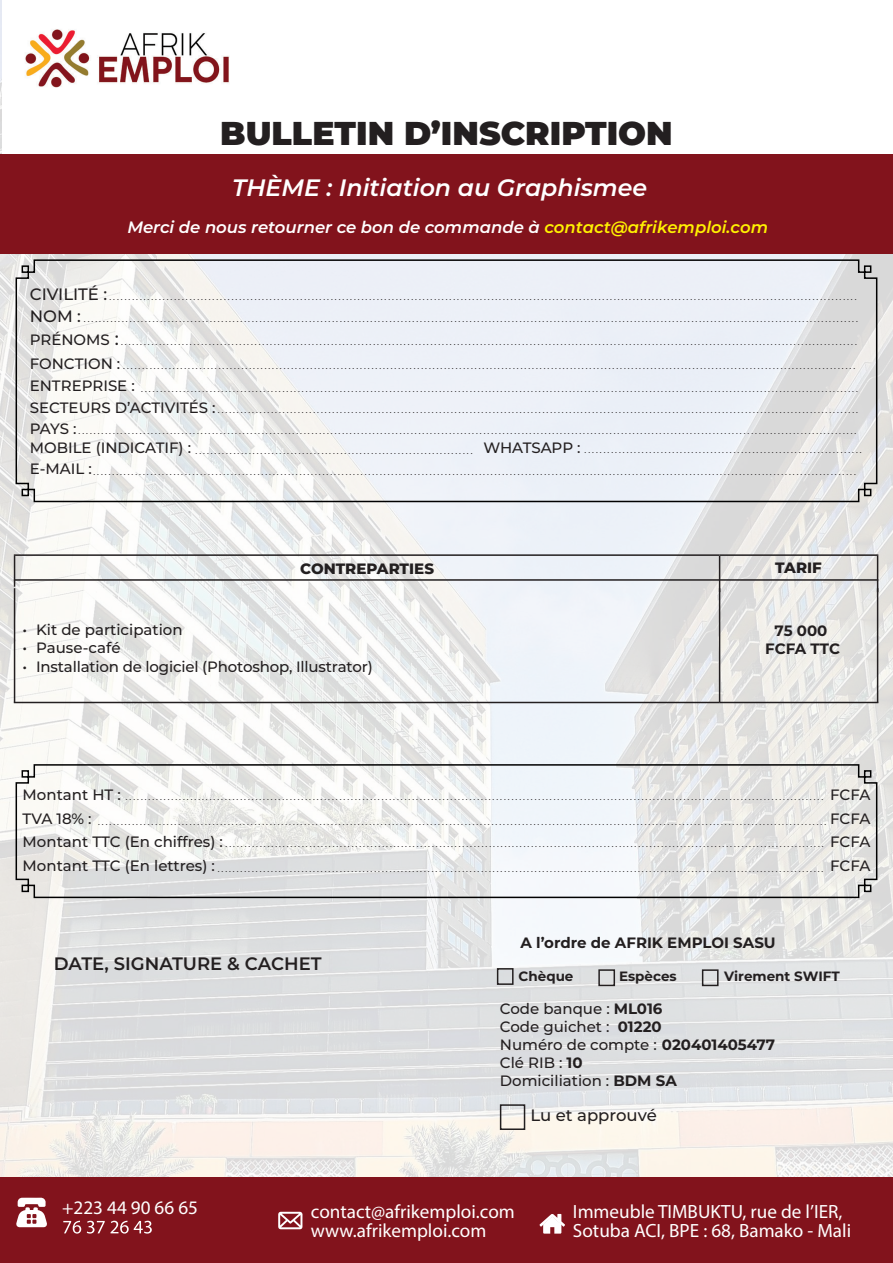
<style>
.page{position:relative;width:893px;height:1263px;background:#fff}
.page>*{position:absolute;margin:0;border:0;box-sizing:border-box;transform-origin:0 0}
.t1{font:900 33px "Montserrat";color:#231f20}
.t2{font:italic 600 23.7px "Montserrat";color:#fff}
.t3{font:100 21px/24.5px "Montserrat";color:#231f20}
.t4{font:19.2px/19.2px "Myriad Pro";color:#fff}
.t5{font:600 18px "Montserrat";color:#231f20}
.t6{font:italic 600 16.5px "Montserrat";color:#fff}
.t7{font:500 16.5px "Montserrat";color:#231f20}
.t8{font:500 15px/24.5px "Montserrat";color:#231f20}
.t9{font:700 15px/18px "Montserrat";color:#231f20;text-align:center}
.t10{font:800 15px "Montserrat";color:#231f20}
.t11{font:700 13.5px "Montserrat";color:#231f20}
.s1{color:#fff101}
.s2{font-weight:500;font-size:16.5px}
.s3{font-weight:500;font-size:15px}
.s4{font-weight:500;font-size:18px}
.s5{font-weight:700}
</style>
<div class="page">
<img style="left:0;top:0;width:893px;height:1178px">
<div style="left:0;top:154px;width:893px;height:100px;background:#82131c"></div>
<div style="left:0;top:1178px;width:893px;height:85px;background:#82131c"></div>
<svg style="left:15px;top:763px;width:863px;height:136px"></svg>
<hr style="left:14px;top:554px;width:706px;height:2px;background:#231f20">
<hr style="left:14px;top:556px;width:1px;height:31px;background:#231f20">
<hr style="left:720px;top:554px;width:158px;height:2px;background:#231f20">
<hr style="left:719px;top:556px;width:1px;height:36px;background:#231f20">
<hr style="left:877px;top:556px;width:1px;height:36px;background:#231f20">
<hr style="left:14px;top:579px;width:706px;height:2px;background:#231f20">
<hr style="left:14px;top:588px;width:1px;height:114px;background:#231f20">
<hr style="left:720px;top:579px;width:158px;height:2px;background:#231f20">
<hr style="left:719px;top:588px;width:1px;height:114px;background:#231f20">
<hr style="left:877px;top:588px;width:1px;height:114px;background:#231f20">
<hr style="left:14px;top:702px;width:706px;height:1px;background:#231f20">
<hr style="left:720px;top:702px;width:158px;height:1px;background:#231f20">
<svg style="left:15px;top:259px;width:863px;height:244px"></svg>
<div style="left:2px;top:0;width:891px;height:154px;background:#fff"></div>
<img style="left:25px;top:29px;width:204px;height:59px">
<svg style="left:63px;top:1221px;width:89px;height:12px"></svg>
<svg style="left:539px;top:1213px;width:26px;height:20px"></svg>
<svg style="left:278px;top:1212px;width:25px;height:17px"></svg>
<svg style="left:16px;top:1197px;width:31px;height:30px"></svg>
<div style="left:500px;top:1104px;width:25px;height:26px;border:2px solid #231f20"></div>
<div style="left:702px;top:969px;width:17px;height:17px;border:2px solid #231f20"></div>
<div style="left:497px;top:968px;width:17px;height:17px;border:2px solid #231f20"></div>
<div style="left:598px;top:969px;width:17px;height:17px;border:2px solid #231f20"></div>
<h1 class="t1" style="left:220px;top:109px;width:454px">BULLETIN D’INSCRIPTION</h1>
<p class="t2" style="left:232px;top:170px;width:417px">THÈME : Initiation au Graphismee</p>
<p class="t6" style="left:127px;top:215px;width:642px">Merci de nous retourner ce bon de commande à <span class="s1">contact@afrikemploi.com</span></p>
<p class="t3" style="left:30px;top:270px;width:830px;line-height:44.7px"><span class="s2">CIVILITÉ :</span>....................................................................................................................................................................................................<br><span class="s3">PRÉNOMS</span> <span class="s4">:</span>.................................................................................................................................................................................................</p>
<p class="t3" style="left:30px;top:372px;width:831px"><span class="s3">ENTREPRISE :</span> ............................................................................................................................................................................................</p>
<p class="t3" style="left:30px;top:301px;width:831px"><span class="s2">NOM :</span> ...........................................................................................................................................................................................................</p>
<p class="t3" style="left:30px;top:338px;width:831px;line-height:44.7px"><span class="s3">FONCTION :</span> ................................................................................................................................................................................................<br><span class="s3">SECTEURS D’ACTIVITÉS :</span>........................................................................................................................................................................</p>
<p class="t3" style="left:30px;top:414px;width:829px"><span class="s3">PAYS :</span>............................................................................................................................................................................................................</p>
<p class="t3" style="left:30px;top:433px;width:834px"><span class="s3">MOBILE (INDICATIF) :</span> ......................................................................... <span class="s3">WHATSAPP :</span> .........................................................................</p>
<p class="t3" style="left:30px;top:455px;width:829px"><span class="s3">E-MAIL :</span>........................................................................................................................................................................................................</p>
<p class="t10" style="left:300px;top:558px;width:135px">CONTREPARTIES</p>
<p class="t10" style="left:775px;top:556px;width:48px">TARIF</p>
<p class="t8" style="left:23px;top:617px;width:162px">• Kit de participation</p>
<p class="t8" style="left:23px;top:635px;width:99px">• Pause-café</p>
<p class="t8" style="left:23px;top:654px;width:352px">• Installation de logiciel (Photoshop, Illustrator)</p>
<p class="t9" style="left:765px;top:621px;width:76px">75 000<br>FCFA TTC</p>
<p class="t8" style="left:830px;top:782px;width:42px">FCFA<br>FCFA</p>
<p class="t8" style="left:830px;top:828px;width:42px">FCFA<br>FCFA</p>
<p class="t8" style="left:23px;top:782px;width:100px">Montant HT :<br>TVA 18% :</p>
<p class="t8" style="left:23px;top:828px;width:202px">Montant TTC (En chiffres) :<br>Montant TTC (En lettres) :</p>
<p class="t3" style="left:97px;top:780px;width:732px;text-align:right">....................................................................................................................................................................................... ...............................................................................................................................................................................................</p>
<p class="t3" style="left:217px;top:827px;width:610px;text-align:center">............................................................................................................................................................. ...............................................................................................................................................................</p>
<p class="t5" style="left:54px;top:951px;width:269px">DATE, SIGNATURE &amp; CACHET</p>
<p class="t9" style="left:520px;top:933px;width:257px">A l’ordre de AFRIK EMPLOI SASU</p>
<p class="t11" style="left:519px;top:967px;width:56px">Chèque</p>
<p class="t11" style="left:619px;top:967px;width:59px">Espèces</p>
<p class="t11" style="left:724px;top:967px;width:117px">Virement SWIFT</p>
<p class="t8" style="left:500px;top:999px;width:277px;line-height:18px">Code banque : <span class="s5">ML016<br></span>Code guichet : <span class="s5">01220<br></span>Numéro de compte : <span class="s5">020401405477<br></span>Clé RIB : <span class="s5">10<br></span>Domiciliation : <span class="s5">BDM SA</span></p>
<p class="t7" style="left:530px;top:1104px;width:128px">Lu et approuvé</p>
<p class="t4" style="left:62px;top:1198px;width:137px">+223 44 90 66 65</p>
<p class="t4" style="left:311px;top:1201px;width:206px">contact@afrikemploi.com www.afrikemploi.com</p>
<p class="t4" style="left:573px;top:1201px;width:280px">Immeuble TIMBUKTU, rue de l’IER,<br>Sotuba ACI, BPE : 68, Bamako - Mali</p>
</div>
